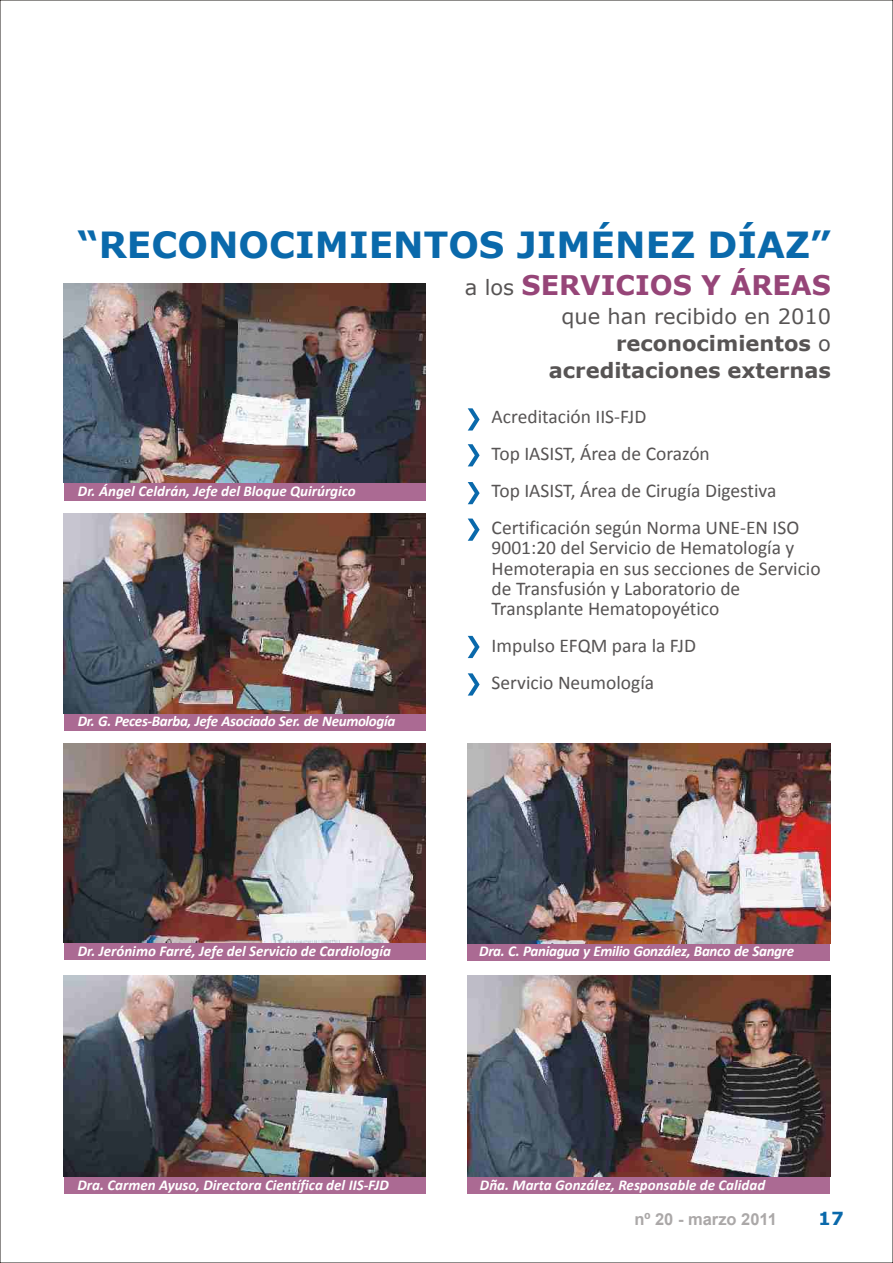
<style>
.page{position:relative;width:893px;height:1263px;background:#fff}
.page>*{position:absolute;margin:0;border:0;box-sizing:border-box;transform-origin:0 0}
.t1{font:700 36px "Verdana";color:#0a69ab}
.t2{font:700 27px "Verdana";color:#964578}
.t3{font:700 21px/27px "Verdana";color:#575454;text-align:right}
.t4{font:21px "Verdana";color:#575454}
.t5{font:19.5px/36.9px "Calibri";color:#575454}
.t6{font:700 18px "Verdana";color:#0a69ab}
.t7{font:700 16.5px "Arial";color:#aba8a8}
.t8{font:italic 700 15px "Calibri";color:#fff}
.t9{font:italic 700 15px "Calibri";letter-spacing:-.025em;color:#fff}
.s1{font-weight:400}
</style>
<div class="page">
<div style="left:64px;top:1177px;width:361px;height:17px;background:#ab6a93"></div>
<img style="left:64px;top:976px;width:361px;height:200px">
<div style="left:64px;top:942px;width:361px;height:17px;background:#ab6a93"></div>
<img style="left:64px;top:744px;width:361px;height:198px">
<div style="left:64px;top:714px;width:361px;height:17px;background:#ab6a93"></div>
<img style="left:64px;top:513px;width:361px;height:200px">
<div style="left:64px;top:483px;width:361px;height:17px;background:#ab6a93"></div>
<img style="left:64px;top:283px;width:361px;height:200px">
<div style="left:467px;top:943px;width:363px;height:17px;background:#ab6a93"></div>
<img style="left:467px;top:744px;width:363px;height:199px">
<div style="left:467px;top:1177px;width:363px;height:17px;background:#ab6a93"></div>
<img style="left:467px;top:976px;width:363px;height:201px">
<svg style="left:468px;top:408px;width:12px;height:23px"></svg>
<svg style="left:468px;top:444px;width:12px;height:22px"></svg>
<svg style="left:468px;top:482px;width:12px;height:22px"></svg>
<svg style="left:468px;top:518px;width:12px;height:23px"></svg>
<svg style="left:468px;top:636px;width:12px;height:22px"></svg>
<svg style="left:468px;top:673px;width:12px;height:22px"></svg>
<h1 class="t1" style="left:78px;top:231px;width:755px">“RECONOCIMIENTOS JIMÉNEZ DÍAZ”</h1>
<h2 class="t2" style="left:521px;top:275px;width:311px">SERVICIOS Y ÁREAS</h2>
<p class="t4" style="left:465px;top:279px;width:51px">a los</p>
<p class="t8" style="left:78px;top:485px;width:279px">Dr. Ángel Celdrán, Jefe del Bloque Quirúrgico</p>
<p class="t9" style="left:78px;top:715px;width:319px">Dr. G. Peces-Barba, Jefe Asociado Ser. de Neumología</p>
<p class="t3" style="left:549px;top:304px;width:284px"><span class="s1">que han recibido en 2010 </span>reconocimientos <span class="s1">o </span>acreditaciones externas</p>
<p class="t5" style="left:492px;top:400px;width:309px">Acreditación IIS-FJD<br>Top IASIST, Área de Corazón<br>Top IASIST, Área de Cirugía Digestiva<br>Certificación según Norma UNE-EN ISO</p>
<p class="t5" style="left:492px;top:539px;width:331px;line-height:20.2px">9001:20 del Servicio de Hematología y Hemoterapia en sus secciones de Servicio de Transfusión y Laboratorio de Transplante Hematopoyético</p>
<p class="t5" style="left:492px;top:629px;width:206px">Impulso EFQM para la FJD<br>Servicio Neumología</p>
<p class="t8" style="left:78px;top:944px;width:315px">Dr. Jerónimo Farré, Jefe del Servicio de Cardiología</p>
<p class="t9" style="left:479px;top:945px;width:316px">Dra. C. Paniagua y Emilio González, Banco de Sangre</p>
<p class="t8" style="left:77px;top:1179px;width:313px">Dra. Carmen Ayuso, Directora Científica del IIS-FJD</p>
<p class="t8" style="left:480px;top:1179px;width:287px">Dña. Marta González, Responsable de Calidad</p>
<p class="t7" style="left:634px;top:1212px;width:144px">nº 20 - marzo 2011</p>
<p class="t6" style="left:818px;top:1211px;width:27px">17</p>
</div>
